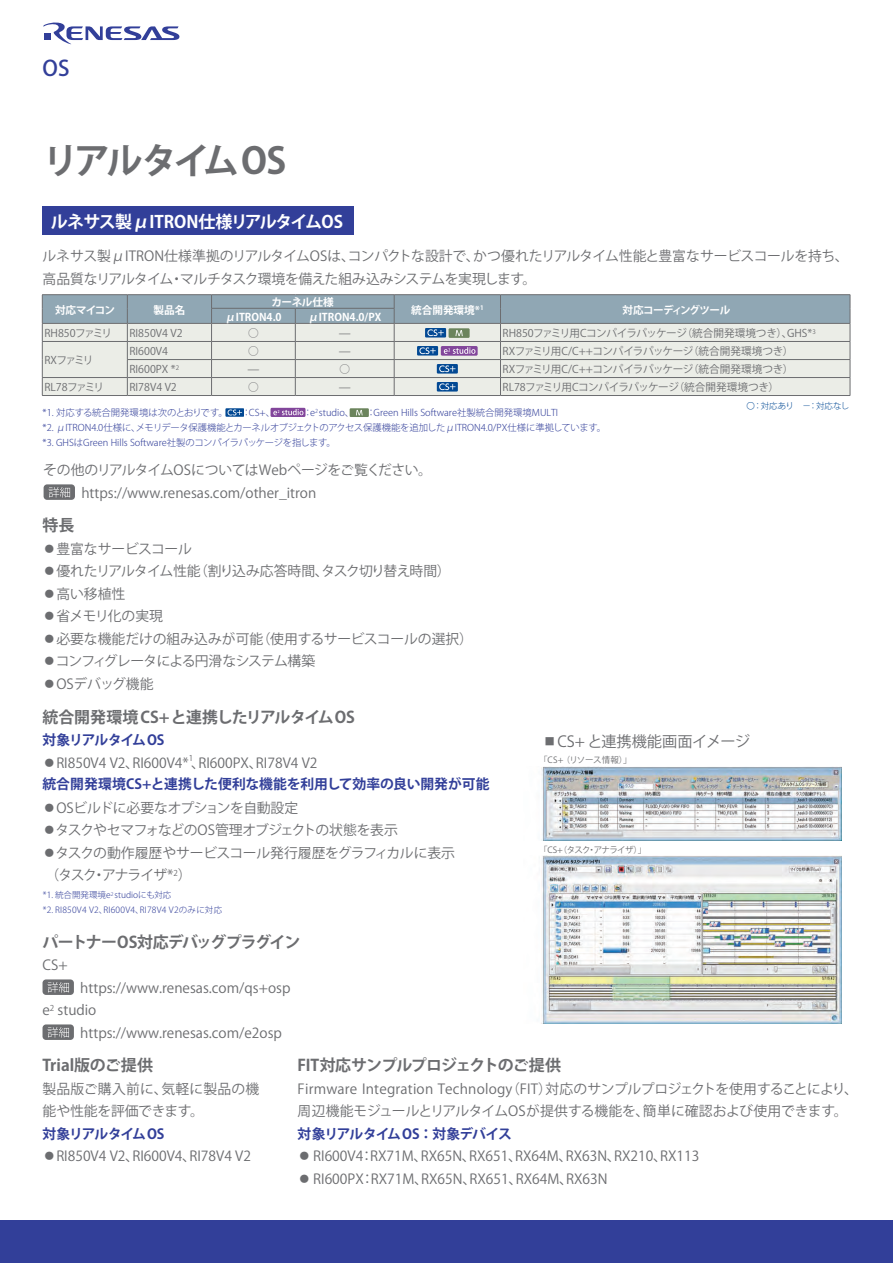
<style>
.page{position:relative;width:893px;height:1263px;background:#fff}
.page>*{position:absolute;margin:0;border:0;box-sizing:border-box;transform-origin:0 0}
.t1{font:700 36.15px "Koz Go Pro";letter-spacing:-.11em;color:#6c6d70}
.t2{font:500 21.3px "Koz Go Pro";color:#323f99}
.t3{font:700 16.95px "Koz Go Pro";letter-spacing:-.04em;color:#fff}
.t4{font:700 15.9px "Koz Go Pro";letter-spacing:-.015em;color:#6c6d70}
.t5{font:700 15.9px "Koz Go Pro";letter-spacing:-.04em;color:#6c6d70}
.t6{font:700 15.9px "Koz Go Pro";letter-spacing:-.065em;color:#6c6d70}
.t7{font:700 15.9px "Koz Go Pro";color:#6c6d70}
.t8{font:15.15px "Koz Go Pro";color:#6c6d70}
.t9{font:13.8px/22.5px "Koz Go Pro";color:#6c6d70}
.t10{font:13.8px/22.5px "Koz Go Pro";letter-spacing:-.02em;color:#6c6d70}
.t11{font:700 13.8px "Koz Go Pro";letter-spacing:-.01em;color:#323f99}
.t12{font:700 13.8px "Koz Go Pro";letter-spacing:-.075em;color:#323f99}
.t13{font:700 13.8px "Koz Go Pro";letter-spacing:-.065em;color:#323f99}
.t14{font:10.65px "Koz Go Pro";letter-spacing:-.02em;color:#6c6d70}
.t15{font:10.65px "Koz Go Pro";letter-spacing:-.04em;color:#6c6d70}
.t16{font:700 10.65px "Koz Go Pro";color:#fff}
.t17{font:10.65px "Koz Go Pro";color:#6c6d70}
.t18{font:700 10.65px "Koz Go Pro";letter-spacing:-.055em;color:#fff}
.t19{font:10.65px "Koz Go Pro";letter-spacing:-.05em;color:#6c6d70}
.t20{font:300 9.3px/14.7px "Koz Go Pro";color:#323f99}
.t21{font:300 8.55px/14.9px "Koz Go Pro";letter-spacing:.025em;color:#323f99}
.t22{font:8.55px "Koz Go Pro";letter-spacing:-.08em;color:#6c6d70}
.t23{font:8.55px "Koz Go Pro";letter-spacing:-.015em;color:#6c6d70}
.t24{font:300 8.55px "Koz Go Pro";letter-spacing:-.005em;color:#024994}
.t25{font:8.1px "Koz Go Pro";color:#6c6d70}
</style>
<div class="page">
<div style="left:0;top:1220px;width:893px;height:43px;background:#323f99"></div>
<svg style="left:43px;top:22px;width:136px;height:22px"></svg>
<div style="left:43px;top:206px;width:311px;height:29px;background:#323f99"></div>
<svg style="left:225px;top:408px;width:19px;height:9px"></svg>
<svg style="left:271px;top:408px;width:34px;height:9px"></svg>
<svg style="left:273px;top:409px;width:30px;height:6px"></svg>
<div style="left:350px;top:408px;width:19px;height:9px;background:#6b845c"></div>
<svg style="left:356px;top:410px;width:7px;height:5px"></svg>
<img style="left:541px;top:766px;width:300px;height:74px">
<img style="left:541px;top:855px;width:300px;height:169px">
<div style="left:43px;top:979px;width:31px;height:16px;background:#6c6d70;border-radius:4px"></div>
<svg style="left:47px;top:982px;width:22px;height:11px"></svg>
<div style="left:43px;top:1024px;width:31px;height:16px;background:#6c6d70;border-radius:4px"></div>
<svg style="left:47px;top:1027px;width:22px;height:11px"></svg>
<hr style="left:42px;top:294px;width:85px;height:1px;background:#6c6d70">
<hr style="left:127px;top:294px;width:85px;height:1px;background:#6c6d70">
<hr style="left:212px;top:294px;width:83px;height:1px;background:#6c6d70">
<hr style="left:295px;top:294px;width:99px;height:1px;background:#6c6d70">
<hr style="left:394px;top:294px;width:106px;height:1px;background:#6c6d70">
<hr style="left:500px;top:294px;width:350px;height:1px;background:#6c6d70">
<hr style="left:42px;top:395px;width:85px;height:1px;background:#6c6d70">
<hr style="left:127px;top:395px;width:85px;height:1px;background:#6c6d70">
<hr style="left:212px;top:395px;width:83px;height:1px;background:#6c6d70">
<hr style="left:295px;top:395px;width:99px;height:1px;background:#6c6d70">
<hr style="left:394px;top:395px;width:106px;height:1px;background:#6c6d70">
<hr style="left:500px;top:395px;width:350px;height:1px;background:#6c6d70">
<svg style="left:42px;top:295px;width:809px;height:100px;background:#c8d1d1"></svg>
<div style="left:44px;top:484px;width:31px;height:16px;background:#6c6d70;border-radius:4px"></div>
<svg style="left:49px;top:487px;width:21px;height:11px"></svg>
<h2 class="t2" style="left:43px;top:55px;width:28px">OS</h2>
<h1 class="t1" style="left:43px;top:137px;width:245px">リアルタイム OS</h1>
<p class="t3" style="left:51px;top:210px;width:294px">ルネサス製μITRON仕様リアルタイムOS</p>
<p class="t10" style="left:43px;top:245px;width:807px">ルネサス製μITRON仕様準拠のリアルタイムOSは、コンパクトな設計で、かつ優れたリアルタイム性能と豊富なサービスコールを持ち、高品質なリアルタイム・マルチタスク環境を備えた組み込みシステムを実現します。</p>
<p class="t16" style="left:55px;top:303px;width:62px">対応マイコン</p>
<p class="t16" style="left:153px;top:303px;width:33px">製品名</p>
<p class="t16" style="left:271px;top:295px;width:64px">カーネル仕様</p>
<p class="t16" style="left:225px;top:310px;width:58px">μITRON4.0</p>
<p class="t16" style="left:308px;top:310px;width:75px">μITRON4.0/PX</p>
<p class="t16" style="left:411px;top:303px;width:74px">統合開発環境*<sup>1</sup></p>
<p class="t18" style="left:622px;top:303px;width:110px">対応コーディングツール</p>
<p class="t14" style="left:44px;top:326px;width:69px">RH850ファミリ</p>
<p class="t17" style="left:129px;top:326px;width:55px">RI850V4 V2</p>
<p class="t14" style="left:248px;top:326px;width:12px">○</p>
<p class="t14" style="left:339px;top:326px;width:14px">̶</p>
<p class="t14" style="left:503px;top:326px;width:315px">RH850ファミリ用Cコンパイラパッケージ（統合開発環境つき）、GHS*<sup>3</sup></p>
<p class="t14" style="left:44px;top:353px;width:51px">RXファミリ</p>
<p class="t17" style="left:129px;top:344px;width:40px">RI600V4</p>
<p class="t14" style="left:248px;top:344px;width:12px">○</p>
<p class="t14" style="left:339px;top:344px;width:14px">̶</p>
<p class="t15" style="left:503px;top:344px;width:292px">RXファミリ用C/C++コンパイラパッケージ（統合開発環境つき）</p>
<p class="t17" style="left:129px;top:362px;width:51px">RI600PX *<sup>2</sup></p>
<p class="t14" style="left:247px;top:362px;width:14px">̶</p>
<p class="t14" style="left:339px;top:362px;width:12px">○</p>
<p class="t15" style="left:503px;top:362px;width:292px">RXファミリ用C/C++コンパイラパッケージ（統合開発環境つき）</p>
<p class="t19" style="left:44px;top:380px;width:61px">RL78ファミリ</p>
<p class="t17" style="left:129px;top:380px;width:49px">RI78V4 V2</p>
<p class="t14" style="left:248px;top:380px;width:12px">○</p>
<p class="t14" style="left:339px;top:380px;width:14px">̶</p>
<p class="t14" style="left:503px;top:380px;width:278px">RL78ファミリ用Cコンパイラパッケージ（統合開発環境つき）</p>
<p class="t20" style="left:43px;top:406px;width:565px;text-indent:324px">：Green Hills Software社製統合開発環境MULTI<br>*2. μITRON4.0仕様に、メモリデータ保護機能とカーネルオブジェクトのアクセス保護機能を追加したμITRON4.0/PX仕様に準拠しています。*3. GHSはGreen Hills Software社製のコンパイラパッケージを指します。</p>
<p class="t20" style="left:43px;top:406px;width:187px">*1. 対応する統合開発環境は次のとおりです。</p>
<p class="t20" style="left:242px;top:406px;width:35px">：CS+、</p>
<p class="t20" style="left:303px;top:406px;width:52px">：e<sup>2</sup> studio、</p>
<p class="t9" style="left:81px;top:459px;width:352px;text-indent:-38px">その他のリアルタイムOSについてはWebページをご覧ください。https://www.renesas.com/other_itron</p>
<p class="t24" style="left:746px;top:400px;width:104px">〇：対応あり　－：対応なし</p>
<p class="t5" style="left:43px;top:515px;width:33px">特長</p>
<p class="t9" style="left:43px;top:538px;width:432px">◦豊富なサービスコール<br>◦優れたリアルタイム性能（割り込み応答時間、タスク切り替え時間）<br>◦高い移植性<br>◦省メモリ化の実現<br>◦必要な機能だけの組み込みが可能（使用するサービスコールの選択）◦コンフィグレータによる円滑なシステム構築<br>◦OSデバッグ機能</p>
<p class="t4" style="left:43px;top:706px;width:314px">統合開発環境 CS+と連携したリアルタイムOS</p>
<p class="t12" style="left:43px;top:731px;width:124px">対象リアルタイムOS</p>
<p class="t9" style="left:43px;top:752px;width:276px">◦RI850V4 V2、RI600V4* 、RI600PX、RI78V4 V2</p>
<p class="t25" style="left:189px;top:753px;width:6px">1</p>
<p class="t11" style="left:43px;top:775px;width:449px">統合開発環境CS+と連携した便利な機能を利用して効率の良い開発が可能</p>
<p class="t10" style="left:43px;top:797px;width:414px">◦OSビルドに必要なオプションを自動設定<br>◦タスクやセマフォなどのOS管理オブジェクトの状態を表示<br>◦タスクの動作履歴やサービスコール発行履歴をグラフィカルに表示（タスク・アナライザ*<sup>2</sup>）</p>
<p class="t21" style="left:43px;top:888px;width:181px">*1. 統合開発環境e<sup>2</sup> studioにも対応<br>*2. RI850V4 V2、RI600V4、RI78V4 V2のみに対応</p>
<p class="t6" style="left:43px;top:931px;width:259px">パートナーOS対応デバッグプラグイン</p>
<p class="t9" style="left:43px;top:954px;width:27px">CS+</p>
<p class="t9" style="left:43px;top:977px;width:249px;text-indent:38px">https://www.renesas.com/qs+osp e<sup>2</sup> studio</p>
<p class="t9" style="left:80px;top:1022px;width:203px">https://www.renesas.com/e2osp</p>
<p class="t8" style="left:542px;top:731px;width:210px">▪CS+ と連携機能画面イメージ</p>
<p class="t23" style="left:539px;top:755px;width:94px">「CS+ （リソース情報）」</p>
<p class="t22" style="left:539px;top:844px;width:109px">「CS+（タスク・アナライザ）」</p>
<p class="t7" style="left:43px;top:1055px;width:112px">Trial版のご提供</p>
<p class="t9" style="left:43px;top:1078px;width:218px">製品版ご購入前に、気軽に製品の機能や性能を評価できます。</p>
<p class="t12" style="left:43px;top:1125px;width:124px">対象リアルタイムOS</p>
<p class="t9" style="left:43px;top:1145px;width:210px">◦RI850V4 V2、RI600V4、RI78V4 V2</p>
<p class="t5" style="left:298px;top:1055px;width:265px">FIT対応サンプルプロジェクトのご提供</p>
<p class="t9" style="left:298px;top:1078px;width:562px">Firmware Integration Technology（FIT）対応のサンプルプロジェクトを使用することにより、周辺機能モジュールとリアルタイムOSが提供する機能を、簡単に確認および使用できます。</p>
<p class="t13" style="left:298px;top:1125px;width:216px">対象リアルタイムOS ： 対象デバイス</p>
<p class="t9" style="left:298px;top:1145px;width:403px">◦ RI600V4：RX71M、RX65N、RX651、RX64M、RX63N、RX210、RX113 ◦ RI600PX：RX71M、RX65N、RX651、RX64M、RX63N</p>
</div>
